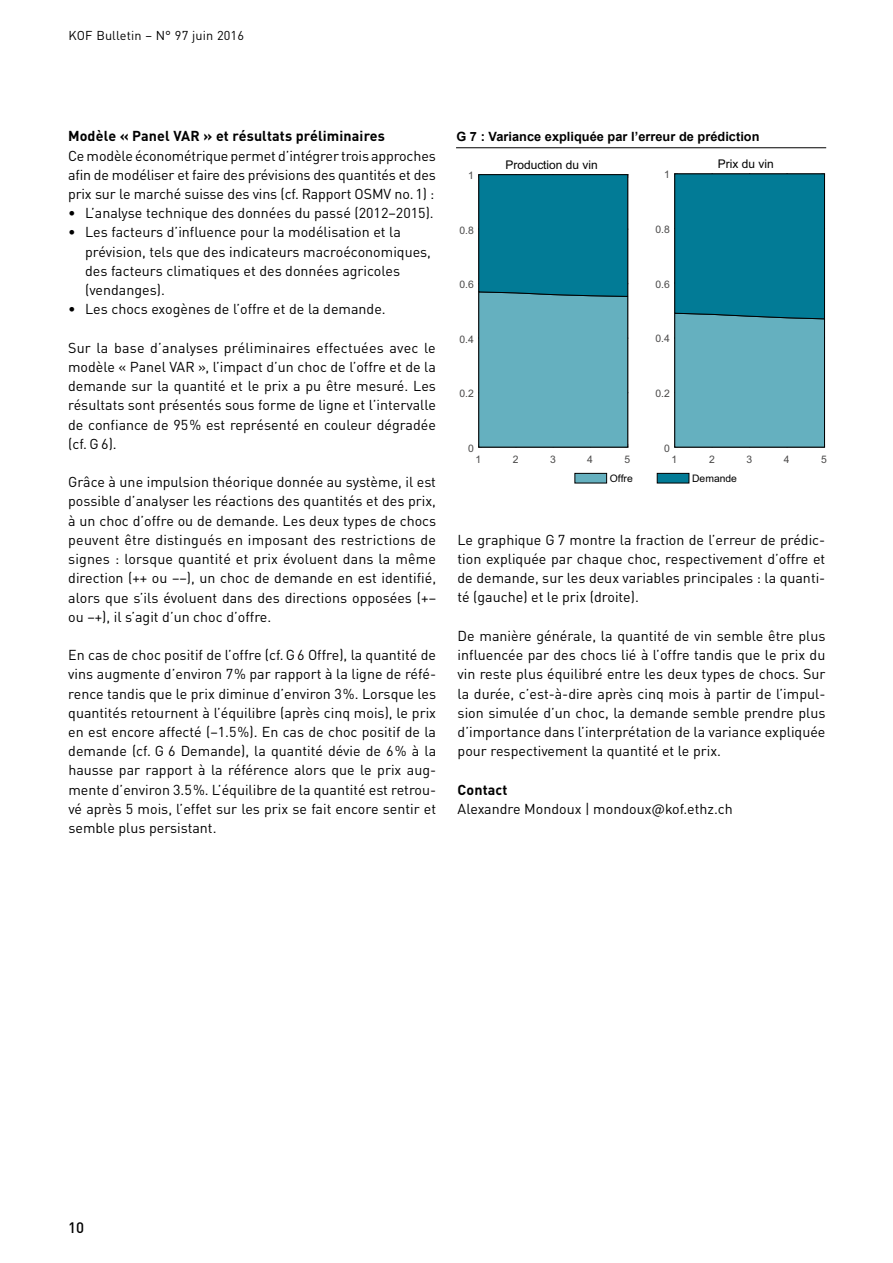
<style>
.page{position:relative;width:893px;height:1263px;background:#fff}
.page>*{position:absolute;margin:0;border:0;box-sizing:border-box;transform-origin:0 0}
.t1{font:500 15px "DIN Pro";color:#000}
.t2{font:14.25px/19.2px "DIN Pro";color:#000;text-align:justify}
.t3{font:700 14.25px "DIN Pro";letter-spacing:.01em;color:#000}
.t4{font:700 12.75px "Arial";letter-spacing:.005em;color:#000}
.t5{font:12.75px "DIN Pro";letter-spacing:.01em;color:#000}
.t6{font:12px "Arial";color:#000}
.t7{font:700 10.5px "Arial";color:#010202}
.t8{font:10.35px "Arial";color:#4a4949}
.t9{font:10.35px "Arial";color:#000}
</style>
<div class="page">
<svg style="left:478px;top:174px;width:150px;height:274px;background:#368ea1"></svg>
<svg style="left:674px;top:173px;width:151px;height:275px;background:#3090a5"></svg>
<div style="left:575px;top:473px;width:32px;height:10px;background:#65b0bf;border:1px solid #000"></div>
<div style="left:657px;top:473px;width:32px;height:10px;background:#027b96;border:1px solid #000"></div>
<hr style="left:456px;top:147px;width:370px;height:1px;background:#000">
<p class="t5" style="left:69px;top:25px;width:177px">KOF Bulletin – N° 97 juin 2016</p>
<p class="t3" style="left:68px;top:124px;width:318px">Modèle « Panel VAR » et résultats préliminaires</p>
<p class="t2" style="left:68px;top:144px;width:369px">Ce modèle économétrique permet d’intégrer trois approches afin de modéliser et faire des prévisions des quantités et des prix sur le marché suisse des vins (cf. Rapport OSMV no.1) :</p>
<p class="t2" style="left:68px;top:202px;width:367px">• L’analyse technique des données du passé (2012–2015).</p>
<p class="t2" style="left:85px;top:221px;width:347px;text-align:left;text-indent:-17px">• Les facteurs d’influence pour la modélisation et la prévision, tels que des indicateurs macroéconomiques, des facteurs climatiques et des données agricoles (vendanges).</p>
<p class="t2" style="left:68px;top:298px;width:319px">• Les chocs exogènes de l’offre et de la demande.</p>
<p class="t2" style="left:68px;top:337px;width:369px">Sur la base d’analyses préliminaires effectuées avec le modèle « Panel VAR », l’impact d’un choc de l’offre et de la demande sur la quantité et le prix a pu être mesuré. Les résultats sont présentés sous forme de ligne et lʼintervalle de confiance de 95% est représenté en couleur dégradée (cf. G 6).</p>
<p class="t2" style="left:68px;top:471px;width:369px">Grâce à une impulsion théorique donnée au système, il est possible dʼanalyser les réactions des quantités et des prix, à un choc d’offre ou de demande. Les deux types de chocs peuvent être distingués en imposant des restrictions de signes : lorsque quantité et prix évoluent dans la même direction (++ ou −−), un choc de demande en est identifié, alors que s’ils évoluent dans des directions opposées (+− ou −+), il s’agit d’un choc d’offre.</p>
<p class="t2" style="left:68px;top:644px;width:369px">En cas de choc positif de l’offre (cf.G6 Offre), la quantité de vins augmente d’environ 7% par rapport à la ligne de réfé&shy;rence tandis que le prix diminue d’environ 3%. Lorsque les quantités retournent à l’équilibre (après cinq mois), le prix en est encore affecté (–1.5%). En cas de choc positif de la demande (cf. G 6 Demande), la quantité dévie de 6% à la hausse par rapport à la référence alors que le prix aug&shy;mente d’environ 3.5%. L’équilibre de la quantité est retrou&shy;vé après 5 mois, l’effet sur les prix se fait encore sentir et semble plus persistant.</p>
<p class="t7" style="left:459px;top:127px;width:249px">G 5 : Variance expliquée par l’erreur de prédiction</p>
<p class="t4" style="left:456px;top:128px;width:305px">G 7 : Variance expliquée par l’erreur de prédiction</p>
<p class="t8" style="left:468px;top:168px;width:7px">1</p>
<p class="t6" style="left:505px;top:157px;width:94px">Production du vin</p>
<p class="t8" style="left:664px;top:167px;width:7px">1</p>
<p class="t6" style="left:718px;top:156px;width:57px">Prix du vin</p>
<p class="t8" style="left:459px;top:223px;width:16px">0.8</p>
<p class="t8" style="left:655px;top:222px;width:16px">0.8</p>
<p class="t8" style="left:459px;top:277px;width:16px">0.6</p>
<p class="t8" style="left:655px;top:277px;width:16px">0.6</p>
<p class="t8" style="left:459px;top:332px;width:16px">0.4</p>
<p class="t8" style="left:655px;top:331px;width:16px">0.4</p>
<p class="t8" style="left:459px;top:386px;width:16px">0.2</p>
<p class="t8" style="left:655px;top:386px;width:16px">0.2</p>
<p class="t8" style="left:468px;top:441px;width:7px">0</p>
<p class="t8" style="left:664px;top:441px;width:7px">0</p>
<p class="t8" style="left:476px;top:452px;width:7px">1</p>
<p class="t8" style="left:513px;top:452px;width:7px">2</p>
<p class="t8" style="left:550px;top:452px;width:7px">3</p>
<p class="t8" style="left:587px;top:452px;width:7px">4</p>
<p class="t8" style="left:625px;top:452px;width:7px">5</p>
<p class="t8" style="left:672px;top:452px;width:7px">1</p>
<p class="t8" style="left:709px;top:452px;width:7px">2</p>
<p class="t8" style="left:746px;top:452px;width:7px">3</p>
<p class="t8" style="left:784px;top:452px;width:7px">4</p>
<p class="t8" style="left:821px;top:452px;width:7px">5</p>
<p class="t9" style="left:610px;top:471px;width:25px">Offre</p>
<p class="t9" style="left:692px;top:471px;width:46px">Demande</p>
<p class="t2" style="left:457px;top:529px;width:369px">Le graphique G 7 montre la fraction de l’erreur de prédic&shy;tion expliquée par chaque choc, respectivement d’offre et de demande, sur les deux variables principales : la quanti&shy;té (gauche) et le prix (droite).</p>
<p class="t2" style="left:458px;top:625px;width:369px">De manière générale, la quantité de vin semble être plus influencée par des chocs lié à l’offre tandis que le prix du vin reste plus équilibré entre les deux types de chocs. Sur la durée, c’est-à-dire après cinq mois à partir de l’impul&shy;sion simulée d’un choc, la demande semble prendre plus d’importance dans l’interprétation de la variance expliquée pour respectivement la quantité et le prix.</p>
<p class="t3" style="left:458px;top:777px;width:52px">Contact</p>
<p class="t2" style="left:458px;top:798px;width:277px">Alexandre Mondoux | mondoux@kof.ethz.ch</p>
<p class="t1" style="left:68px;top:1215px;width:18px">10</p>
</div>
